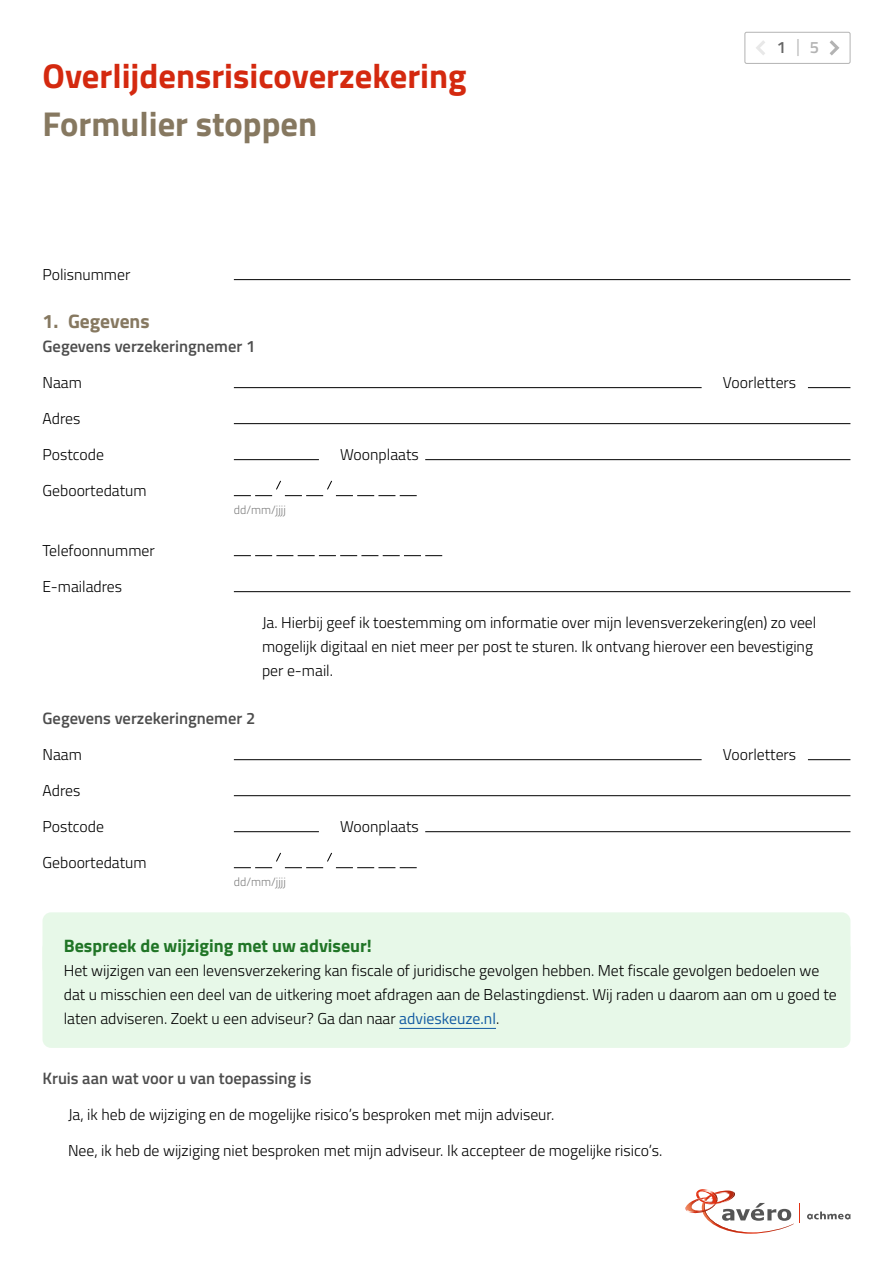
<style>
.page{position:relative;width:893px;height:1263px;background:#fff}
.page>*{position:absolute;margin:0;border:0;box-sizing:border-box;transform-origin:0 0}
.t1{font:700 34.5px "Titillium Web";color:#d4290f}
.t2{font:700 34.5px "Titillium Web";color:#867860}
.t3{font:700 19.5px "Titillium Web";color:#867860}
.t4{font:700 18px "Titillium Web";color:#207526}
.t5{font:600 16.5px "Titillium Web";color:#4d4d4d}
.t6{font:600 16.5px "Titillium Web";color:#666}
.t7{font:300 15.75px/24px "Titillium Web";color:#000}
.t8{font:300 12px "Titillium Web";color:#808080}
.s1{font-weight:300;font-size:18px;color:#b3b3b3}
.s2{color:#b3b3b3}
.s3{font-weight:400;color:#125ba2}
</style>
<div class="page">
<div style="left:43px;top:912px;width:807px;height:65px;background:#e7f8e8;border-radius:9px"></div>
<div style="left:43px;top:940px;width:807px;height:108px;background:#e7f8e8;border-radius:9px"></div>
<hr style="left:399px;top:1028px;width:97px;height:1px;background:#125ba2">
<hr style="left:234px;top:279px;width:616px;height:1px;background:#000">
<hr style="left:234px;top:387px;width:468px;height:1px;background:#000">
<hr style="left:808px;top:387px;width:42px;height:1px;background:#000">
<hr style="left:234px;top:423px;width:616px;height:1px;background:#000">
<hr style="left:234px;top:459px;width:85px;height:1px;background:#000">
<hr style="left:425px;top:459px;width:425px;height:1px;background:#000">
<svg style="left:234px;top:480px;width:183px;height:16px"></svg>
<svg style="left:234px;top:555px;width:208px;height:1px"></svg>
<hr style="left:234px;top:591px;width:616px;height:1px;background:#000">
<hr style="left:234px;top:759px;width:468px;height:1px;background:#000">
<hr style="left:808px;top:759px;width:42px;height:1px;background:#000">
<hr style="left:234px;top:795px;width:616px;height:1px;background:#000">
<hr style="left:234px;top:831px;width:85px;height:1px;background:#000">
<hr style="left:425px;top:831px;width:425px;height:1px;background:#000">
<svg style="left:234px;top:852px;width:183px;height:16px"></svg>
<svg style="left:807px;top:1211px;width:43px;height:8px"></svg>
<svg style="left:685px;top:1189px;width:115px;height:45px"></svg>
<svg style="left:830px;top:40px;width:9px;height:15px"></svg>
<svg style="left:756px;top:40px;width:9px;height:15px"></svg>
<div style="left:744px;top:32px;width:106px;height:32px;border:1px solid #b3b3b3;border-radius:2px"></div>
<div style="left:744px;top:117px;width:106px;height:32px;border:1px solid #fff;border-radius:2px"></div>
<h1 class="t1" style="left:43px;top:49px;width:426px">Overlijdensrisicoverzekering</h1>
<h1 class="t2" style="left:43px;top:97px;width:276px">Formulier stoppen</h1>
<p class="t6" style="left:777px;top:34px;width:44px">1<span class="s1">|</span><span class="s2">5</span></p>
<p class="t7" style="left:43px;top:262px;width:89px">Polisnummer</p>
<p class="t3" style="left:43px;top:306px;width:109px">1. Gegevens</p>
<p class="t5" style="left:43px;top:334px;width:214px">Gegevens verzekeringnemer 1</p>
<p class="t7" style="left:43px;top:370px;width:41px">Naam</p>
<p class="t7" style="left:723px;top:370px;width:75px">Voorletters</p>
<p class="t7" style="left:43px;top:406px;width:39px">Adres</p>
<p class="t7" style="left:43px;top:442px;width:63px">Postcode</p>
<p class="t7" style="left:340px;top:442px;width:80px">Woonplaats</p>
<p class="t7" style="left:43px;top:478px;width:106px">Geboortedatum</p>
<p class="t8" style="left:234px;top:501px;width:53px">dd/mm/jjjj</p>
<p class="t7" style="left:43px;top:538px;width:114px">Telefoonnummer</p>
<p class="t7" style="left:43px;top:574px;width:81px">E-mailadres</p>
<p class="t7" style="left:262px;top:610px;width:556px">Ja. Hierbij geef ik toestemming om informatie over mijn levensverzekering(en) zo veel mogelijk digitaal en niet meer per post te sturen. Ik ontvang hierover een bevestiging per e-mail.</p>
<p class="t5" style="left:43px;top:706px;width:214px">Gegevens verzekeringnemer 2</p>
<p class="t7" style="left:43px;top:742px;width:41px">Naam</p>
<p class="t7" style="left:723px;top:742px;width:75px">Voorletters</p>
<p class="t7" style="left:43px;top:778px;width:39px">Adres</p>
<p class="t7" style="left:43px;top:814px;width:63px">Postcode</p>
<p class="t7" style="left:340px;top:814px;width:80px">Woonplaats</p>
<p class="t7" style="left:43px;top:850px;width:106px">Geboortedatum</p>
<p class="t8" style="left:234px;top:873px;width:53px">dd/mm/jjjj</p>
<p class="t4" style="left:64px;top:932px;width:310px">Bespreek de wijziging met uw adviseur!</p>
<p class="t7" style="left:64px;top:958px;width:775px">Het wijzigen van een levensverzekering kan fiscale of juridische gevolgen hebben. Met fiscale gevolgen bedoelen we dat u misschien een deel van de uitkering moet afdragen aan de Belastingdienst. Wij raden u daarom aan om u goed te laten adviseren. Zoekt u een adviseur? Ga dan naar <span class="s3">advieskeuze.nl</span>.</p>
<p class="t5" style="left:43px;top:1066px;width:271px">Kruis aan wat voor u van toepassing is</p>
<p class="t7" style="left:68px;top:1102px;width:488px">Ja, ik heb de wijziging en de mogelijke risico’s besproken met mijn adviseur.</p>
<p class="t7" style="left:68px;top:1138px;width:596px">Nee, ik heb de wijziging niet besproken met mijn adviseur. Ik accepteer de mogelijke risico’s.</p>
</div>
